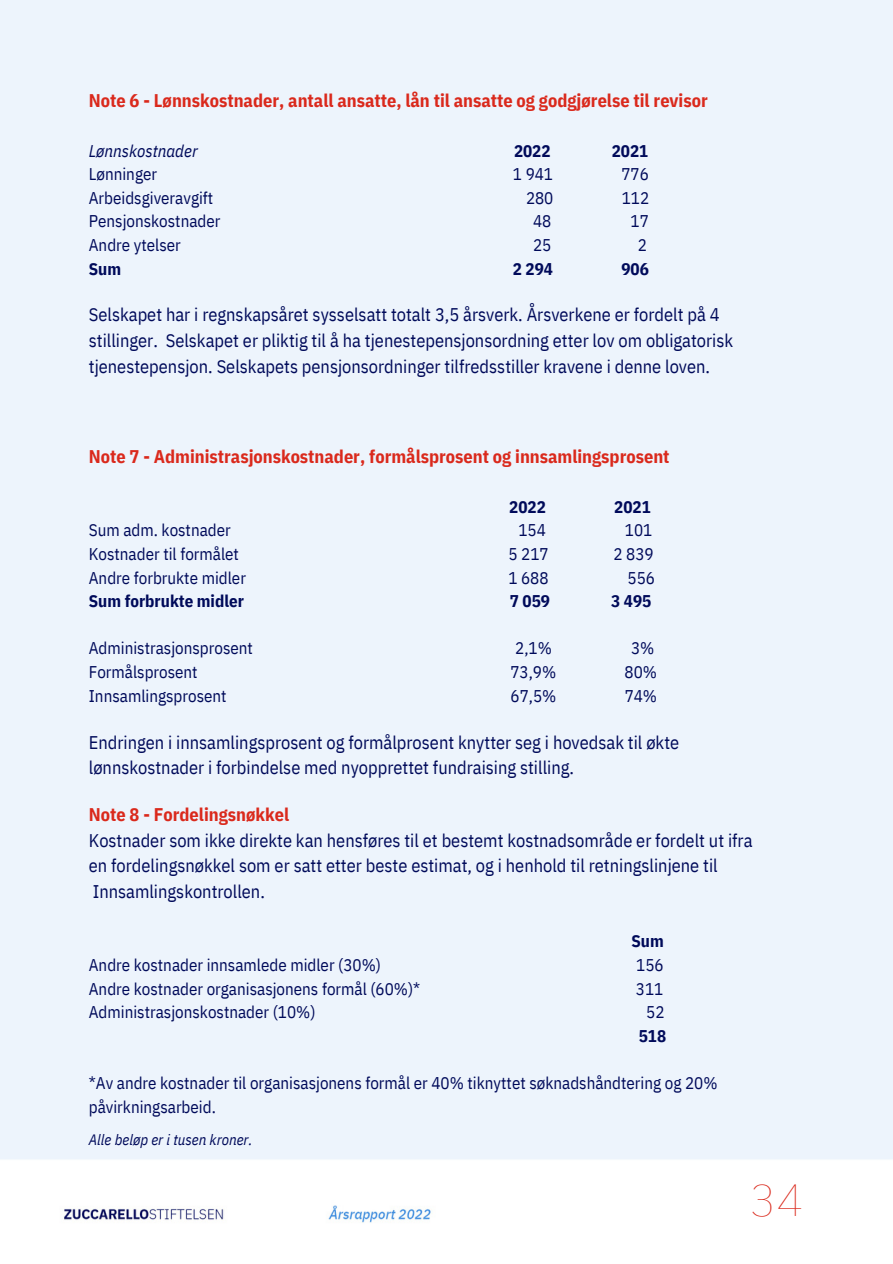
<style>
.page{position:relative;width:893px;height:1264px;background:#fff}
.page>*{position:absolute;margin:0;border:0;box-sizing:border-box;transform-origin:0 0}
.t1{font:100 45px "IBM Plex Sans";color:#da291c}
.t2{font:18.3px/25.5px "IBM Plex Sans Cond";color:#000a5a}
.t3{font:700 18.3px "IBM Plex Sans Cond";color:#da291c}
.t4{font:16.95px/23.5px "IBM Plex Sans Cond";color:#000a5a}
.t5{font:700 16.95px "IBM Plex Sans Cond";color:#000a5a}
.t6{font:italic 16.95px "IBM Plex Sans Cond";color:#000a5a}
.t7{font:italic 15px "IBM Plex Sans Cond";color:#000a5a}
</style>
<div class="page">
<div style="left:0;top:0;width:892px;height:1223px;background:#edf4fc"></div>
<p class="t3" style="left:89px;top:86px;width:620px">Note 6 - Lønnskostnader, antall ansatte, lån til ansatte og godgjørelse til revisor</p>
<p class="t6" style="left:89px;top:137px;width:110px">Lønnskostnader</p>
<p class="t5" style="left:514px;top:137px;width:38px">2022</p>
<p class="t5" style="left:611px;top:137px;width:38px">2021</p>
<p class="t4" style="left:89px;top:161px;width:70px">Lønninger</p>
<p class="t4" style="left:513px;top:161px;width:42px">1 941</p>
<p class="t4" style="left:621px;top:161px;width:29px">776</p>
<p class="t4" style="left:89px;top:184px;width:126px">Arbeidsgiveravgift</p>
<p class="t4" style="left:526px;top:184px;width:29px">280</p>
<p class="t4" style="left:621px;top:184px;width:29px">112</p>
<p class="t4" style="left:89px;top:208px;width:133px">Pensjonskostnader</p>
<p class="t4" style="left:533px;top:208px;width:20px">48</p>
<p class="t4" style="left:630px;top:208px;width:20px">17</p>
<p class="t4" style="left:89px;top:232px;width:94px">Andre ytelser</p>
<p class="t4" style="left:533px;top:232px;width:20px">25</p>
<p class="t4" style="left:637px;top:232px;width:11px">2</p>
<p class="t5" style="left:89px;top:255px;width:34px">Sum</p>
<p class="t5" style="left:513px;top:255px;width:42px">2 294</p>
<p class="t5" style="left:621px;top:255px;width:29px">906</p>
<p class="t2" style="left:89px;top:301px;width:645px">Selskapet har i regnskapsåret sysselsatt totalt 3,5 årsverk. Årsverkene er fordelt på 4 stillinger. Selskapet er pliktig til å ha tjenestepensjonsordning etter lov om obligatorisk tjenestepensjon. Selskapets pensjonsordninger tilfredsstiller kravene i denne loven.</p>
<p class="t3" style="left:89px;top:442px;width:582px">Note 7 - Administrasjonskostnader, formålsprosent og innsamlingsprosent</p>
<p class="t5" style="left:509px;top:493px;width:38px">2022</p>
<p class="t5" style="left:614px;top:493px;width:38px">2021</p>
<p class="t4" style="left:89px;top:517px;width:143px">Sum adm. kostnader</p>
<p class="t4" style="left:518px;top:517px;width:29px">154</p>
<p class="t4" style="left:624px;top:517px;width:29px">101</p>
<p class="t4" style="left:89px;top:540px;width:152px">Kostnader til formålet</p>
<p class="t4" style="left:508px;top:540px;width:42px">5 217</p>
<p class="t4" style="left:613px;top:540px;width:42px">2 839</p>
<p class="t4" style="left:89px;top:564px;width:159px">Andre forbrukte midler</p>
<p class="t4" style="left:508px;top:564px;width:42px">1 688</p>
<p class="t4" style="left:627px;top:564px;width:29px">556</p>
<p class="t5" style="left:89px;top:587px;width:156px">Sum forbrukte midler</p>
<p class="t5" style="left:510px;top:587px;width:42px">7 059</p>
<p class="t5" style="left:611px;top:587px;width:42px">3 495</p>
<p class="t4" style="left:89px;top:635px;width:165px">Administrasjonsprosent</p>
<p class="t4" style="left:515px;top:635px;width:38px">2,1%</p>
<p class="t4" style="left:631px;top:635px;width:25px">3%</p>
<p class="t4" style="left:89px;top:658px;width:110px">Formålsprosent</p>
<p class="t4" style="left:510px;top:658px;width:47px">73,9%</p>
<p class="t4" style="left:624px;top:658px;width:34px">80%</p>
<p class="t4" style="left:89px;top:682px;width:139px">Innsamlingsprosent</p>
<p class="t4" style="left:510px;top:682px;width:47px">67,5%</p>
<p class="t4" style="left:624px;top:682px;width:34px">74%</p>
<p class="t2" style="left:89px;top:727px;width:592px">Endringen i innsamlingsprosent og formålprosent knytter seg i hovedsak til økte lønnskostnader i forbindelse med nyopprettet fundraising stilling.</p>
<p class="t3" style="left:89px;top:800px;width:202px">Note 8 - Fordelingsnøkkel</p>
<p class="t2" style="left:89px;top:826px;width:665px">Kostnader som ikke direkte kan hensføres til et bestemt kostnadsområde er fordelt ut ifra en fordelingsnøkkel som er satt etter beste estimat, og i henhold til retningslinjene til<br>Innsamlingskontrollen.</p>
<p class="t5" style="left:631px;top:927px;width:34px">Sum</p>
<p class="t4" style="left:89px;top:951px;width:293px">Andre kostnader innsamlede midler (30%)</p>
<p class="t4" style="left:636px;top:951px;width:29px">156</p>
<p class="t4" style="left:89px;top:975px;width:333px">Andre kostnader organisasjonens formål (60%)*</p>
<p class="t4" style="left:635px;top:975px;width:29px">311</p>
<p class="t4" style="left:89px;top:999px;width:228px">Administrasjonskostnader (10%)</p>
<p class="t4" style="left:646px;top:999px;width:20px">52</p>
<p class="t5" style="left:638px;top:1022px;width:29px">518</p>
<p class="t4" style="left:89px;top:1069px;width:630px">*Av andre kostnader til organisasjonens formål er 40% tiknyttet søknadshåndtering og 20% påvirkningsarbeid.</p>
<p class="t7" style="left:89px;top:1128px;width:165px">Alle beløp er i tusen kroner.</p>
<h1 class="t1" style="left:749px;top:1166px;width:55px">34</h1>
</div>
